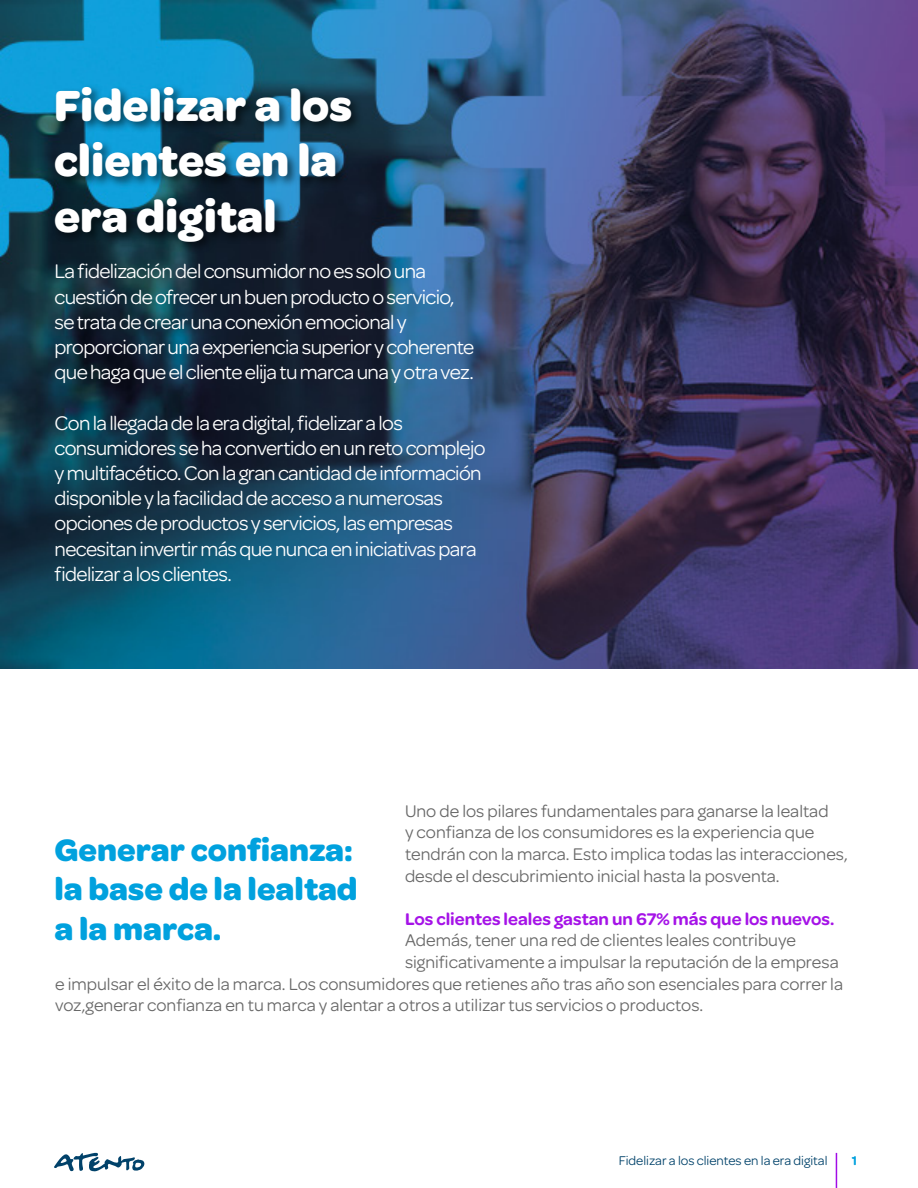
<style>
.page{position:relative;width:918px;height:1188px;background:#fff}
.page>*{position:absolute;margin:0;border:0;box-sizing:border-box;transform-origin:0 0}
.t1{font:700 46.5px/55.8px "Omnes";color:#fff}
.t2{font:700 33px/39.6px "Omnes";color:#00a1de}
.t3{font:21px/25.2px "Omnes";letter-spacing:-.03em;color:#fff}
.t4{font:18px/21.6px "Omnes";color:#686868}
.t5{font:600 18px "Omnes";color:#a513e7}
.t6{font:13.5px "Omnes";color:#01426a}
.t7{font:600 13.5px "Omnes";color:#00a1de}
</style>
<div class="page">
<svg style="left:54px;top:1153px;width:91px;height:19px"></svg>
<hr style="left:836px;top:1153px;width:1px;height:35px;background:#a20ce6">
<img style="left:0;top:0;width:918px;height:669px">
<div style="left:52px;top:83px;width:311px;height:171px;background:#000;opacity:.6"></div>
<h1 class="t1" style="left:54px;top:75px;width:300px">Fidelizar a los clientes en la era digital</h1>
<p class="t3" style="left:55px;top:258px;width:421px">La fidelización del consumidor no es solo una cuestión de ofrecer un buen producto o servicio, se trata de crear una conexión emocional y proporcionar una experiencia superior y coherente que haga que el cliente elija tu marca una y otra vez.</p>
<p class="t3" style="left:55px;top:409px;width:433px">Con la llegada de la era digital, fidelizar a los consumidores se ha convertido en un reto complejo y multifacético. Con la gran cantidad de información disponible y la facilidad de acceso a numerosas opciones de productos y servicios, las empresas necesitan invertir más que nunca en iniciativas para fidelizar a los clientes.</p>
<p class="t4" style="left:405px;top:799px;width:444px">Uno de los pilares fundamentales para ganarse la lealtad<br>y confianza de los consumidores es la experiencia que tendrán con la marca. Esto implica todas las interacciones, desde el descubrimiento inicial hasta la posventa.</p>
<p class="t5" style="left:405px;top:906px;width:431px">Los clientes leales gastan un 67% más que los nuevos.</p>
<p class="t4" style="left:405px;top:929px;width:392px">Además, tener una red de clientes leales contribuye</p>
<p class="t4" style="left:405px;top:950px;width:435px">significativamente a impulsar la reputación de la empresa</p>
<p class="t4" style="left:55px;top:972px;width:790px">e impulsar el éxito de la marca. Los consumidores que retienes año tras año son esenciales para correr la</p>
<p class="t4" style="left:55px;top:993px;width:650px">voz,generar confianza en tu marca y alentar a otros a utilizar tus servicios o productos.</p>
<h2 class="t2" style="left:55px;top:828px;width:305px">Generar confianza: la base de la lealtad a la marca.</h2>
<p class="t6" style="left:619px;top:1152px;width:210px">Fidelizar a los clientes en la era digital</p>
<p class="t7" style="left:852px;top:1151px;width:7px">1</p>
</div>
